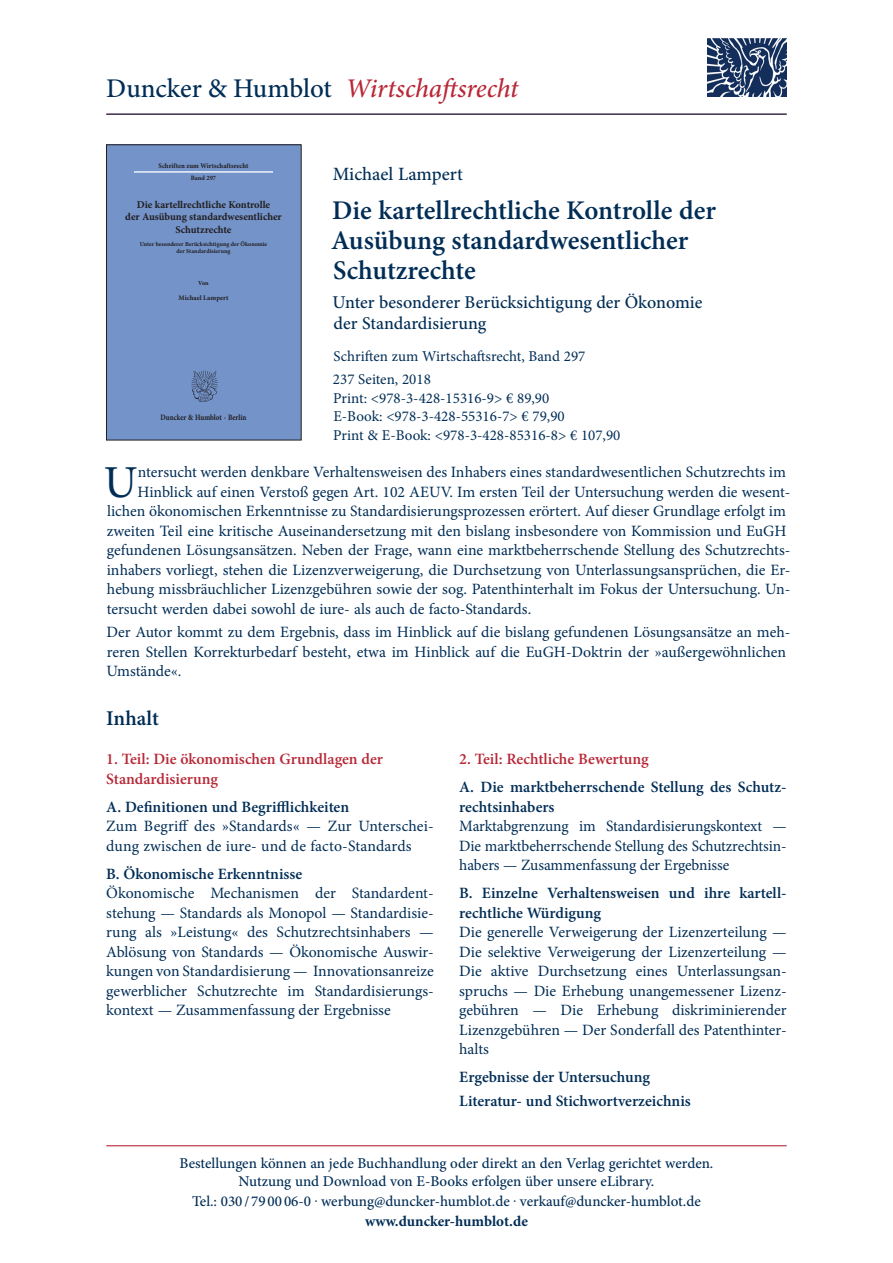
<style>
.page{position:relative;width:893px;height:1263px;background:#fff}
.page>*{position:absolute;margin:0;border:0;box-sizing:border-box;transform-origin:0 0}
.t1{font:45.75px "Minion Pro";color:#002d56}
.t2{font:600 27px/30px "Minion Pro";letter-spacing:-.005em;color:#002d56}
.t3{font:italic 500 27px "Minion Pro";letter-spacing:-.01em;color:#b72837}
.t4{font:600 21px "Minion Pro";color:#002d56}
.t5{font:500 18.75px "Minion Pro";color:#002d56}
.t6{font:500 18px/21px "Minion Pro";color:#002d56}
.t7{font:15.75px/19.5px "Minion Pro";color:#002d56;text-align:justify}
.t8{font:600 15.75px/19.5px "Minion Pro";color:#002d56}
.t9{font:600 15.75px/19.5px "Minion Pro";color:#b72837}
.t10{font:500 15px/18px "Minion Pro";color:#002d56;text-align:center}
.t11{font:15px/18.8px "Minion Pro";color:#002d56}
.t12{font:700 15px "Minion Pro";color:#002d56}
.t13{font:700 10.5px/12.1px "Minion Pro";letter-spacing:-.005em;color:#231f20;text-align:center}
.t14{font:700 8.1px "Minion Pro";letter-spacing:-.005em;color:#231f20;scale:.86 1}
.t15{font:700 7.05px "Minion Pro";letter-spacing:.005em;color:#231f20;scale:.96 1}
.t16{font:700 6.9px "Minion Pro";letter-spacing:.005em;color:#231f20}
.t17{font:700 6.6px "Minion Pro";color:#231f20}
.t18{font:700 6.15px/7.1px "Minion Pro";letter-spacing:-.005em;color:#231f20;text-align:center}
.s1{font-style:normal;color:#002d56}
</style>
<div class="page">
<hr style="left:106px;top:1145px;width:681px;height:1px;background:#b72837">
<div style="left:106px;top:145px;width:195px;height:295px;background:#7393c9"></div>
<hr style="left:134px;top:171px;width:139px;height:2px;background:#fff">
<img style="left:191px;top:370px;width:27px;height:32px">
<div style="left:106px;top:145px;width:195px;height:295px;border:1px solid #231f20"></div>
<img style="left:707px;top:38px;width:79px;height:59px">
<hr style="left:106px;top:114px;width:681px;height:1px;background:#002d56">
<h2 class="t3" style="left:106px;top:70px;width:414px"><span class="s1">Duncker &amp; Humblot</span> Wirtschaftsrecht</h2>
<p class="t15" style="left:159px;top:161px;width:95px">Schriften zum Wirtschaftsrecht</p>
<p class="t17" style="left:191px;top:173px;width:27px">Band 297</p>
<p class="t13" style="left:125px;top:199px;width:158px">Die kartellrechtliche Kontrolle<br>der Ausübung standardwesentlicher<br>Schutzrechte</p>
<p class="t18" style="left:140px;top:241px;width:129px">Unter besonderer Berücksichtigung der Ökonomie der Standardisierung</p>
<p class="t18" style="left:198px;top:279px;width:12px">Von</p>
<p class="t16" style="left:179px;top:292px;width:51px">Michael Lampert</p>
<p class="t14" style="left:160px;top:411px;width:102px">Duncker &amp; Humblot · Berlin</p>
<p class="t5" style="left:333px;top:162px;width:132px">Michael Lampert</p>
<h2 class="t2" style="left:331px;top:195px;width:386px">Die kartellrechtliche Kontrolle der<br>Ausübung standardwesentlicher<br>Schutzrechte</h2>
<p class="t6" style="left:333px;top:292px;width:371px">Unter besonderer Berücksichtigung der Ökonomie der Standardisierung</p>
<p class="t11" style="left:333px;top:345px;width:254px;line-height:23px">Schriften zum Wirtschaftsrecht, Band 297<br>237 Seiten, 2018</p>
<p class="t11" style="left:333px;top:389px;width:289px">Print: &lt;978-3-428-15316-9&gt; € 89,90<br>E-Book: &lt;978-3-428-55316-7&gt; € 79,90<br>Print &amp; E-Book: &lt;978-3-428-85316-8&gt; € 107,90</p>
<h1 class="t1" style="left:104px;top:451px;width:35px">U</h1>
<p class="t7" style="left:138px;top:462px;width:650px">ntersucht werden denkbare Verhaltensweisen des Inhabers eines standardwesentlichen Schutzrechts im</p>
<p class="t7" style="left:138px;top:482px;width:654px">Hinblick auf einen Verstoß gegen Art. 102 AEUV. Im ersten Teil der Untersuchung werden die wesent-</p>
<p class="t7" style="left:107px;top:501px;width:680px">lichen ökonomischen Erkenntnisse zu Standardisierungsprozessen erörtert. Auf dieser Grundlage erfolgt im</p>
<p class="t7" style="left:107px;top:521px;width:681px">zweiten Teil eine kritische Auseinandersetzung mit den bislang insbesondere von Kommission und EuGH</p>
<p class="t7" style="left:107px;top:540px;width:685px">gefundenen Lösungsansätzen. Neben der Frage, wann eine marktbeherrschende Stellung des Schutzrechts-</p>
<p class="t7" style="left:107px;top:560px;width:685px">inhabers vorliegt, stehen die Lizenzverweigerung, die Durchsetzung von Unterlassungsansprüchen, die Er-</p>
<p class="t7" style="left:107px;top:579px;width:685px">hebung missbräuchlicher Lizenzgebühren sowie der sog. Patenthinterhalt im Fokus der Untersuchung. Un-</p>
<p class="t7" style="left:107px;top:599px;width:426px">tersucht werden dabei sowohl de iure- als auch de facto-Standards.</p>
<p class="t7" style="left:106px;top:623px;width:685px;text-align:left">Der Autor kommt zu dem Ergebnis, dass im Hinblick auf die bislang gefundenen Lösungsansätze an meh&shy;reren Stellen Korrekturbedarf besteht, etwa im Hinblick auf die EuGH-Doktrin der »außergewöhnlichen<br>Umstände«.</p>
<h3 class="t4" style="left:106px;top:704px;width:54px">Inhalt</h3>
<p class="t9" style="left:106px;top:749px;width:278px">1. Teil: Die ökonomischen Grundlagen der<br>Standardisierung</p>
<p class="t8" style="left:106px;top:797px;width:244px">A. Definitionen und Begrifflichkeiten</p>
<p class="t7" style="left:106px;top:816px;width:329px">Zum Begriff des »Standards« — Zur Unterschei&shy;dung zwischen de iure- und de facto-Standards</p>
<p class="t8" style="left:106px;top:864px;width:197px">B. Ökonomische Erkenntnisse</p>
<p class="t7" style="left:106px;top:883px;width:329px">Ökonomische Mechanismen der Standardent&shy;stehung — Standards als Monopol — Standardisie&shy;rung als »Leistung« des Schutzrechtsinhabers — Ablösung von Standards — Ökonomische Auswir&shy;kungen von Standardisierung — Innovationsanreize gewerblicher Schutzrechte im Standardisierungs&shy;kontext — Zusammenfassung der Ergebnisse</p>
<p class="t9" style="left:459px;top:749px;width:191px">2. Teil: Rechtliche Bewertung</p>
<p class="t8" style="left:459px;top:777px;width:329px">A. Die marktbeherrschende Stellung des Schutz&shy;rechtsinhabers</p>
<p class="t7" style="left:459px;top:816px;width:329px">Marktabgrenzung im Standardisierungskontext — Die marktbeherrschende Stellung des Schutzrechtsin&shy;habers — Zusammenfassung der Ergebnisse</p>
<p class="t8" style="left:459px;top:883px;width:329px">B. Einzelne Verhaltensweisen und ihre kartell&shy;rechtliche Würdigung</p>
<p class="t7" style="left:459px;top:922px;width:329px">Die generelle Verweigerung der Lizenzerteilung — Die selektive Verweigerung der Lizenzerteilung — Die aktive Durchsetzung eines Unterlassungsan&shy;spruchs — Die Erhebung unangemessener Lizenz&shy;gebühren — Die Erhebung diskriminierender Lizenzgebühren — Der Sonderfall des Patenthinter&shy;halts</p>
<p class="t8" style="left:459px;top:1065px;width:233px;line-height:23.7px">Ergebnisse der Untersuchung<br>Literatur- und Stichwortverzeichnis</p>
<p class="t10" style="left:179px;top:1154px;width:535px">Bestellungen können an jede Buchhandlung oder direkt an den Verlag gerichtet werden.<br>Nutzung und Download von E-Books erfolgen über unsere eLibrary.</p>
<p class="t10" style="left:192px;top:1192px;width:510px">Tel.: 030 / 79 00 06-0 . werbung@duncker-humblot.de . verkauf@duncker-humblot.de</p>
<p class="t12" style="left:365px;top:1210px;width:164px">www.duncker-humblot.de</p>
</div>
